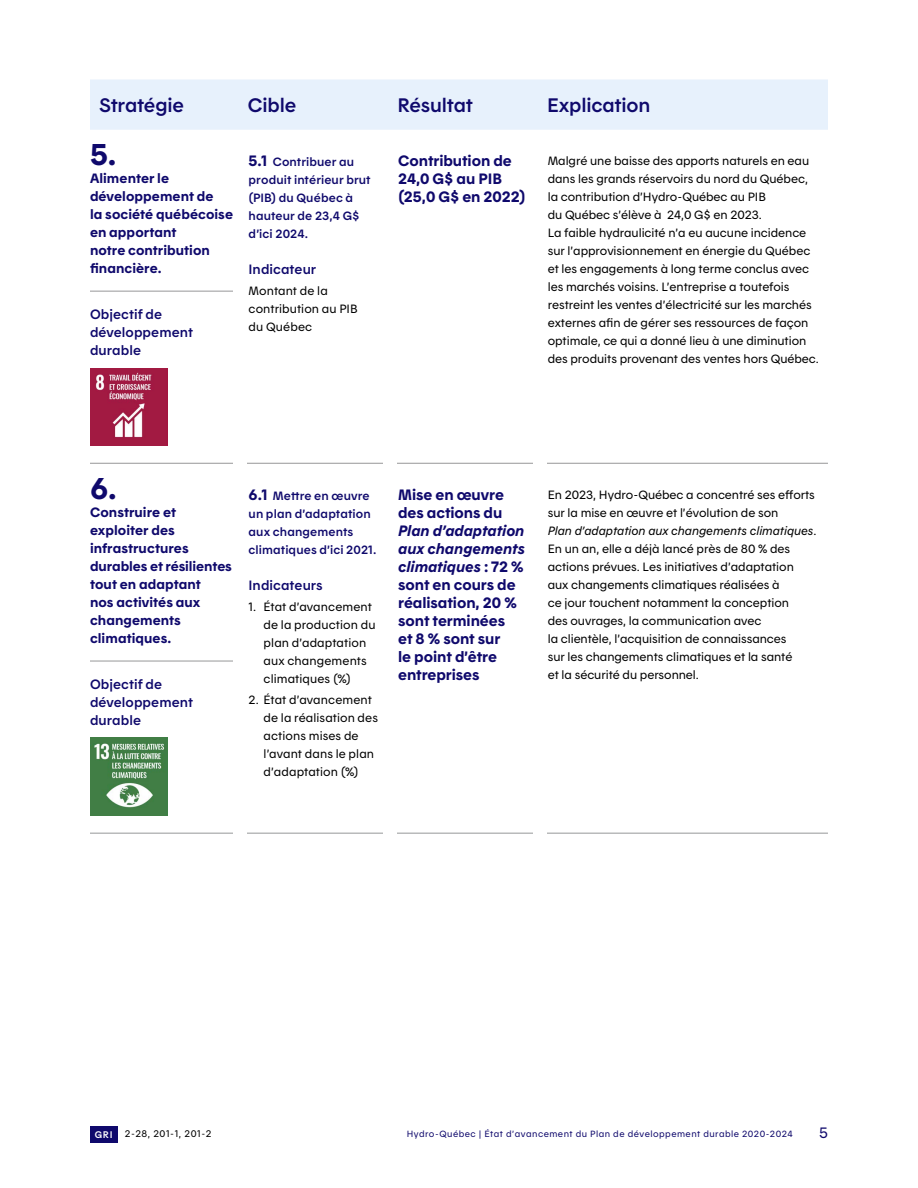
<style>
.page{position:relative;width:918px;height:1188px;background:#fff}
.page>*{position:absolute;margin:0;border:0;box-sizing:border-box;transform-origin:0 0}
.t1{font:30px "Hydro Quebec Gras";color:#0f096c}
.t2{font:19.5px "Hydro Quebec Demi";letter-spacing:-.01em;color:#0f096c}
.t3{font:15px/18px "Hydro Quebec Gras";letter-spacing:-.005em;color:#0f096c}
.t4{font:15px "Hydro Quebec Normal";color:#0f096c}
.t5{font:13.5px/18px "Hydro Quebec Gras";letter-spacing:.005em;color:#0f096c}
.t6{font:13.5px/18px "Hydro Quebec Demi";letter-spacing:.005em;color:#0f096c}
.t7{font:12px/18px "Hydro Quebec Normal";letter-spacing:-.005em;color:#000}
.t8{font:12px/18px "Hydro Quebec Demi";letter-spacing:.01em;color:#0f096c}
.t9{font:9.6px "Hydro Quebec Normal";letter-spacing:.05em;color:#000}
.t10{font:9.6px "Hydro Quebec Demi";color:#fff}
.t11{font:9px "Hydro Quebec Normal";letter-spacing:.05em;color:#0f096c}
.s1{font-family:"Hydro Quebec Gras";font-size:15px}
.s2{font-family:"Hydro Quebec Gras Italique"}
.s3{font-family:"Hydro Quebec Italique"}
</style>
<div class="page">
<div style="left:90px;top:80px;width:738px;height:50px;background:#e7f1fc"></div>
<hr style="left:90px;top:463px;width:150px;height:1px;background:#969798">
<hr style="left:90px;top:833px;width:150px;height:1px;background:#969798">
<hr style="left:240px;top:463px;width:149px;height:1px;background:#969798">
<hr style="left:389px;top:463px;width:150px;height:1px;background:#969798">
<hr style="left:539px;top:463px;width:289px;height:1px;background:#969798">
<hr style="left:240px;top:833px;width:149px;height:1px;background:#969798">
<hr style="left:389px;top:833px;width:150px;height:1px;background:#969798">
<hr style="left:539px;top:833px;width:289px;height:1px;background:#969798">
<hr style="left:90px;top:291px;width:150px;height:1px;background:#969798">
<img style="left:90px;top:368px;width:77px;height:77px">
<hr style="left:90px;top:661px;width:150px;height:1px;background:#969798">
<img style="left:90px;top:738px;width:77px;height:77px">
<div style="left:383px;top:143px;width:14px;height:1045px;background:#fff"></div>
<div style="left:233px;top:134px;width:13px;height:1054px;background:#fff"></div>
<div style="left:533px;top:143px;width:13px;height:1045px;background:#fff"></div>
<div style="left:90px;top:1126px;width:27px;height:16px;background:#0f096c"></div>
<p class="t2" style="left:99px;top:93px;width:87px">Stratégie</p>
<p class="t2" style="left:248px;top:93px;width:50px">Cible</p>
<p class="t2" style="left:398px;top:93px;width:77px">Résultat</p>
<p class="t2" style="left:547px;top:93px;width:105px">Explication</p>
<p class="t1" style="left:90px;top:136px;width:28px">5.</p>
<p class="t5" style="left:90px;top:169px;width:145px">Alimenter le développement de<br>la société québécoise en apportant<br>notre contribution financière.</p>
<p class="t6" style="left:90px;top:305px;width:104px">Objectif de développement durable</p>
<p class="t3" style="left:398px;top:151px;width:129px">Contribution de<br>24,0 G$ au PIB (25,0 G$ en 2022)</p>
<p class="t7" style="left:548px;top:152px;width:273px">Malgré une baisse des apports naturels en eau dans les grands réservoirs du nord du Québec, la contribution d’Hydro‑Québec au PIB<br>du Québec s’élève à 24,0 G$ en 2023.<br>La faible hydraulicité n’a eu aucune incidence sur l’approvisionnement en énergie du Québec et les engagements à long terme conclus avec les marchés voisins. L’entreprise a toutefois restreint les ventes d’électricité sur les marchés externes afin de gérer ses ressources de façon optimale, ce qui a donné lieu à une diminution des produits provenant des ventes hors Québec.</p>
<p class="t8" style="left:249px;top:152px;width:124px"><span class="s1">5.1</span> Contribuer au produit intérieur brut (PIB) du Québec à hauteur de 23,4 G$ d’ici 2024.</p>
<p class="t6" style="left:249px;top:260px;width:69px">Indicateur</p>
<p class="t7" style="left:249px;top:281px;width:111px">Montant de la contribution au PIB du Québec</p>
<p class="t1" style="left:90px;top:470px;width:28px">6.</p>
<p class="t5" style="left:90px;top:502px;width:143px">Construire et exploiter des infrastructures durables et résilientes tout en adaptant<br>nos activités aux changements climatiques.</p>
<p class="t6" style="left:90px;top:675px;width:104px">Objectif de développement durable</p>
<p class="t8" style="left:249px;top:486px;width:129px"><span class="s1">6.1</span> Mettre en œuvre un plan d’adaptation aux changements climatiques d’ici 2021.</p>
<p class="t6" style="left:249px;top:576px;width:76px">Indicateurs</p>
<p class="t7" style="left:264px;top:597px;width:113px;text-indent:-15px">1. État d’avancement de la production du plan d’adaptation aux changements climatiques (%)</p>
<p class="t7" style="left:264px;top:690px;width:116px;text-indent:-15px">2. État d’avancement de la réalisation des actions mises de l’avant dans le plan d’adaptation (%)</p>
<p class="t3" style="left:398px;top:485px;width:128px">Mise en œuvre des actions du<br><span class="s2">Plan d’adaptation aux changements climatiques</span> : 72 % sont en cours de réalisation, 20 % sont terminées<br>et 8 % sont sur<br>le point d’être entreprises</p>
<p class="t7" style="left:548px;top:486px;width:270px">En 2023, Hydro‑Québec a concentré ses efforts sur la mise en œuvre et l’évolution de son<br><span class="s3">Plan d’adaptation aux changements climatiques</span>.<br>En un an, elle a déjà lancé près de 80 % des actions prévues. Les initiatives d’adaptation aux changements climatiques réalisées à<br>ce jour touchent notamment la conception<br>des ouvrages, la communication avec<br>la clientèle, l’acquisition de connaissances<br>sur les changements climatiques et la santé<br>et la sécurité du personnel.</p>
<p class="t10" style="left:95px;top:1128px;width:19px">GRI</p>
<p class="t9" style="left:125px;top:1128px;width:88px">2-28, 201-1, 201-2</p>
<p class="t11" style="left:407px;top:1129px;width:387px">Hydro-Québec | État d’avancement du Plan de développement durable 2020-2024</p>
<p class="t4" style="left:819px;top:1123px;width:10px">5</p>
</div>
